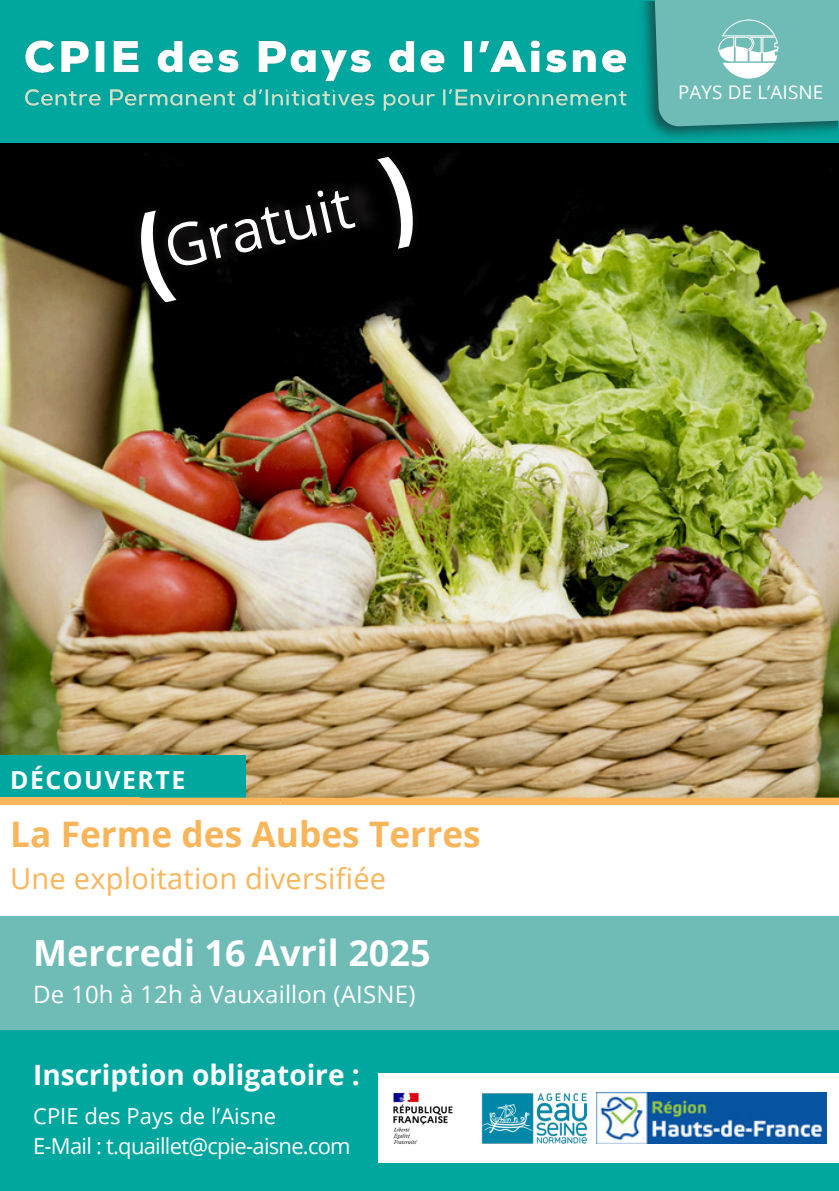
<style>
.page{position:relative;width:839px;height:1191px;background:#fff}
.page>*{position:absolute;margin:0;border:0;box-sizing:border-box;transform-origin:0 0}
.t1{font:58.6px "Open Sans";color:#fff}
.t2{font:700 36px "Open Sans";color:#fff}
.t3{font:700 35.2px "Open Sans";color:#f8b55a}
.t4{font:29px "Open Sans";letter-spacing:.01em;color:#f8b55a}
.t5{font:700 28px "Open Sans";color:#fff}
.t6{font:700 24.8px "Open Sans";letter-spacing:.06em;color:#fff}
.t7{font:24px "Open Sans";letter-spacing:.01em;color:#fff}
.t8{font:22px/30px "Open Sans";letter-spacing:-.035em;color:#fff}
.t9{font:18.8px "Open Sans";letter-spacing:.01em;color:#fff}
</style>
<div class="page">
<div style="left:0;top:1030px;width:838px;height:161px;background:#00a79e"></div>
<img style="left:0;top:143px;width:838px;height:655px">
<div style="left:0;top:0;width:838px;height:143px;background:#00a79e"></div>
<div style="left:0;top:916px;width:838px;height:114px;background:#6fbcb7"></div>
<div style="left:0;top:755px;width:245px;height:49px;background:#00a79e"></div>
<img style="left:132px;top:146px;width:290px;height:166px">
<svg style="left:141px;top:210px;width:35px;height:92px"></svg>
<div style="left:139px;top:798px;width:699px;height:7px;background:#f8b55a"></div>
<div style="left:0;top:798px;width:139px;height:7px;background:#f8b55a"></div>
<svg style="left:377px;top:157px;width:36px;height:92px"></svg>
<img style="left:642px;top:2px;width:195px;height:136px">
<div style="left:378px;top:1074px;width:460px;height:89px;background:#fff"></div>
<svg style="left:654px;top:0;width:184px;height:126px;background:#74bdb8"></svg>
<img style="left:597px;top:1093px;width:229px;height:51px">
<img style="left:393px;top:1092px;width:60px;height:52px">
<img style="left:481px;top:1093px;width:107px;height:51px">
<img style="left:25px;top:40px;width:602px;height:71px">
<p class="t1" style="left:156px;top:208px;width:193px;rotate:-13deg">Gratuit</p>
<p class="t6" style="left:10px;top:763px;width:176px">DÉCOUVERTE</p>
<p class="t3" style="left:10px;top:809px;width:472px">La Ferme des Aubes Terres</p>
<p class="t4" style="left:10px;top:858px;width:377px">Une exploitation diversifiée</p>
<p class="t2" style="left:33px;top:927px;width:399px">Mercredi 16 Avril 2025</p>
<p class="t7" style="left:33px;top:978px;width:383px">De 10h à 12h à Vauxaillon (AISNE)</p>
<h1 class="t5" style="left:33px;top:1055px;width:328px">Inscription obligatoire :</h1>
<p class="t8" style="left:33px;top:1100px;width:319px">CPIE des Pays de l’Aisne<br>E-Mail : t.quaillet@cpie-aisne.com</p>
<h4 class="t9" style="left:678px;top:79px;width:147px">PAYS DE L’AISNE</h4>
</div>
